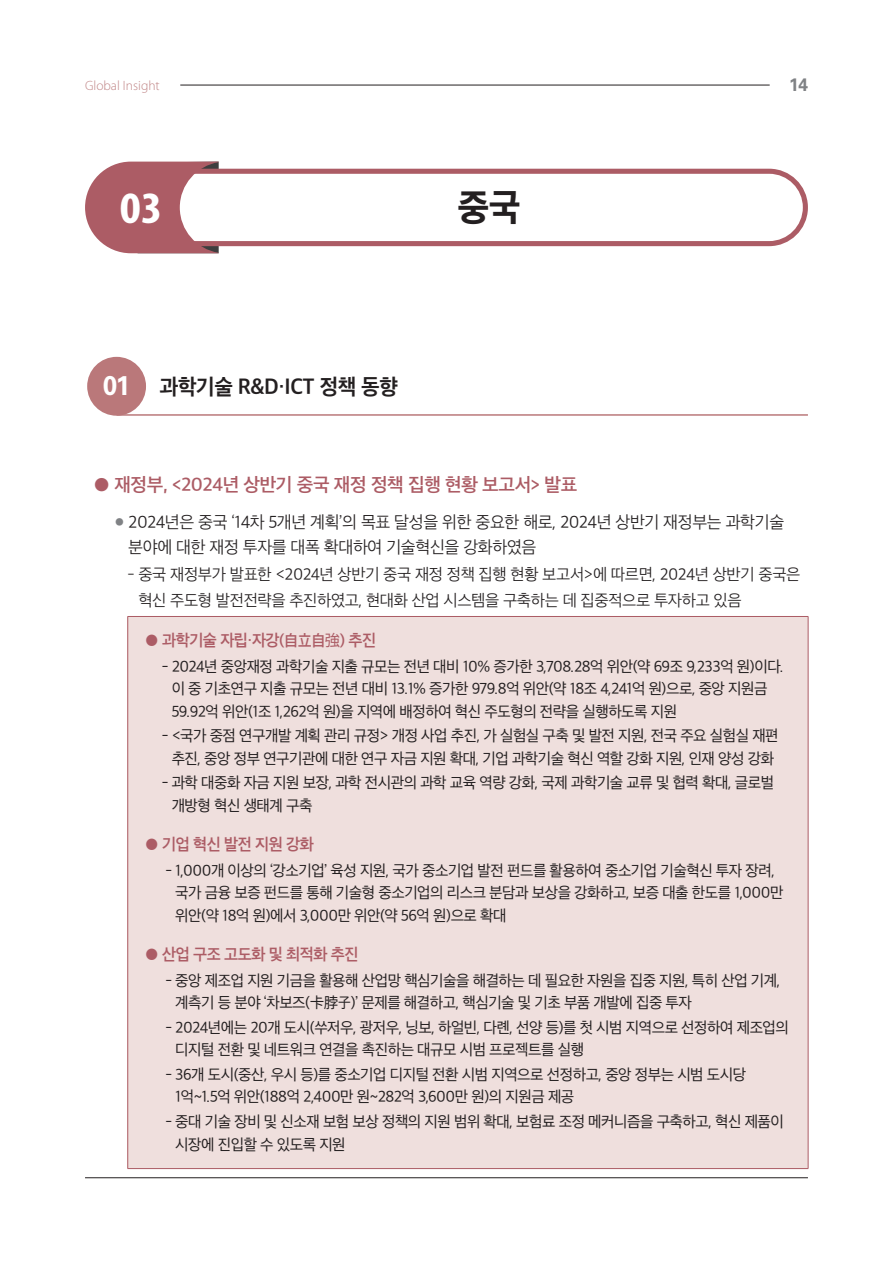
<style>
.page{position:relative;width:893px;height:1263px;background:#fff}
.page>*{position:absolute;margin:0;border:0;box-sizing:border-box;transform-origin:0 0}
.t1{font:700 condensed 45px "Myriad Pro";color:#fff;scale:1.1 1}
.t2{font:36px "SD Gothic Neoa h Ex Bd";color:#231f20;scale:.96 1}
.t3{font:21px "SD Gothic Neoa g Bd";letter-spacing:-.02em;color:#231f20;scale:.96 1}
.t4{font:18px "SD Gothic Neoa f Sm";letter-spacing:-.02em;color:#ac5c65}
.t5{font:700 18px "Univers LT Std";color:#808285;scale:.96 1}
.t6{font:16.5px/25.5px "SD Gothic Neoa c Lt";letter-spacing:-.02em;color:#231f20}
.t7{font:15.75px/25.5px "SD Gothic Neoa c Lt";letter-spacing:-.02em;color:#231f20}
.t8{font:15.75px "SD Gothic Neoa TTF f Sm";letter-spacing:-.03em;color:#ac5c65}
.t9{font:15px/22.5px "SD Gothic Neoa d Rg";letter-spacing:-.03em;color:#231f20}
.t10{font:300 13.5px "Myriad Pro";color:#c08586}
.s1{font-family:"Univers LT Std";font-weight:700;font-size:27px;color:#fff}
.s2{font-size:10.5px;color:#808285}
.s3{font-family:"SD Gothic Neoa e Md"}
.s4{font-family:"Noto Sans CJ Kkr"}
</style>
<div class="page">
<hr style="left:180px;top:85px;width:590px;height:1px;background:#231f20">
<hr style="left:85px;top:1177px;width:723px;height:1px;background:#231f20">
<div style="left:128px;top:616px;width:680px;height:552px;background:#efdfdd"></div>
<hr style="left:127px;top:617px;width:1px;height:551px;background:#ac5c65">
<hr style="left:128px;top:616px;width:680px;height:1px;background:#ac5c65">
<hr style="left:808px;top:617px;width:1px;height:551px;background:#ac5c65">
<hr style="left:128px;top:1168px;width:680px;height:1px;background:#ac5c65">
<div style="left:87px;top:357px;width:59px;height:59px;background:#ba787a;border-radius:50%"></div>
<hr style="left:117px;top:414px;width:691px;height:2px;background:#ba787a">
<svg style="left:219px;top:169px;width:589px;height:77px"></svg>
<svg style="left:85px;top:162px;width:134px;height:91px"></svg>
<p class="t10" style="left:85px;top:77px;width:76px">Global Insight</p>
<p class="t5" style="left:789px;top:74px;width:21px">14</p>
<h1 class="t1" style="left:120px;top:179px;width:40px">03</h1>
<h2 class="t2" style="left:458px;top:189px;width:67px">중국</h2>
<h3 class="t3" style="left:103px;top:376px;width:309px"><span class="s1">01</span> 과학기술 R&amp;D·ICT 정책 동향</h3>
<p class="t4" style="left:94px;top:475px;width:485px">● 재정부, &lt;2024년 상반기 중국 재정 정책 집행 현황 보고서&gt; 발표</p>
<p class="t6" style="left:128px;top:509px;width:657px;text-indent:-13px"><span class="s2">●</span> 2024년은 중국 ‘14차 5개년 계획’의 목표 달성을 위한 중요한 해로, 2024년 상반기 재정부는 과학기술 분야에 대한 재정 투자를 대폭 확대하여 기술혁신을 강화하였음</p>
<p class="t7" style="left:138px;top:562px;width:663px;text-indent:-11px">- 중국 재정부가 발표한 &lt;2024년 상반기 중국 재정 정책 집행 현황 보고서&gt;에 따르면, 2024년 상반기 중국은 혁신 주도형 발전전략을 추진하였고, 현대화 산업 시스템을 구축하는 데 집중적으로 투자하고 있음</p>
<p class="t8" style="left:145px;top:632px;width:233px"><span class="s3">●</span> 과학기술 자립·자강(自立自<span class="s4">強</span>) 추진</p>
<p class="t9" style="left:172px;top:655px;width:614px;text-indent:-10px">- 2024년 중앙재정 과학기술 지출 규모는 전년 대비 10% 증가한 3,708.28억 위안(약 69조 9,233억 원)이다. 이 중 기초연구 지출 규모는 전년 대비 13.1% 증가한 979.8억 위안(약 18조 4,241억 원)으로, 중앙 지원금<br>59.92억 위안(1조 1,262억 원)을 지역에 배정하여 혁신 주도형의 전략을 실행하도록 지원</p>
<p class="t9" style="left:162px;top:724px;width:618px;text-align:center">- &lt;국가 중점 연구개발 계획 관리 규정&gt; 개정 사업 추진, 가 실험실 구축 및 발전 지원, 전국 주요 실험실 재편 추진, 중앙 정부 연구기관에 대한 연구 자금 지원 확대, 기업 과학기술 혁신 역할 강화 지원, 인재 양성 강화</p>
<p class="t9" style="left:172px;top:772px;width:604px;text-indent:-10px">- 과학 대중화 자금 지원 보장, 과학 전시관의 과학 교육 역량 강화, 국제 과학기술 교류 및 협력 확대, 글로벌 개방형 혁신 생태계 구축</p>
<p class="t8" style="left:145px;top:837px;width:171px"><span class="s3">●</span> 기업 혁신 발전 지원 강화</p>
<p class="t9" style="left:175px;top:859px;width:610px;text-indent:-10px">- 1,000개 이상의 ‘강소기업’ 육성 지원, 국가 중소기업 발전 펀드를 활용하여 중소기업 기술혁신 투자 장려, 국가 금융 보증 펀드를 통해 기술형 중소기업의 리스크 분담과 보상을 강화하고, 보증 대출 한도를 1,000만 위안(약 18억 원)에서 3,000만 위안(약 56억 원)으로 확대</p>
<p class="t8" style="left:145px;top:946px;width:215px"><span class="s3">●</span> 산업 구조 고도화 및 최적화 추진</p>
<p class="t9" style="left:175px;top:969px;width:606px;text-indent:-10px">- 중앙 제조업 지원 기금을 활용해 산업망 핵심기술을 해결하는 데 필요한 자원을 집중 지원, 특히 산업 기계, 계측기 등 분야 ‘차보즈(<span class="s4">卡脖</span>子)’ 문제를 해결하고, 핵심기술 및 기초 부품 개발에 집중 투자</p>
<p class="t9" style="left:175px;top:1016px;width:615px;text-indent:-10px">- 2024년에는 20개 도시(쑤저우, 광저우, 닝보, 하얼빈, 다롄, 선양 등)를 첫 시범 지역으로 선정하여 제조업의 디지털 전환 및 네트워크 연결을 촉진하는 대규모 시범 프로젝트를 실행</p>
<p class="t9" style="left:175px;top:1063px;width:572px;text-indent:-10px">- 36개 도시(중산, 우시 등)를 중소기업 디지털 전환 시범 지역으로 선정하고, 중앙 정부는 시범 도시당<br>1억~1.5억 위안(188억 2,400만 원~282억 3,600만 원)의 지원금 제공</p>
<p class="t9" style="left:175px;top:1110px;width:610px;text-indent:-10px">- 중대 기술 장비 및 신소재 보험 보상 정책의 지원 범위 확대, 보험료 조정 메커니즘을 구축하고, 혁신 제품이 시장에 진입할 수 있도록 지원</p>
</div>
